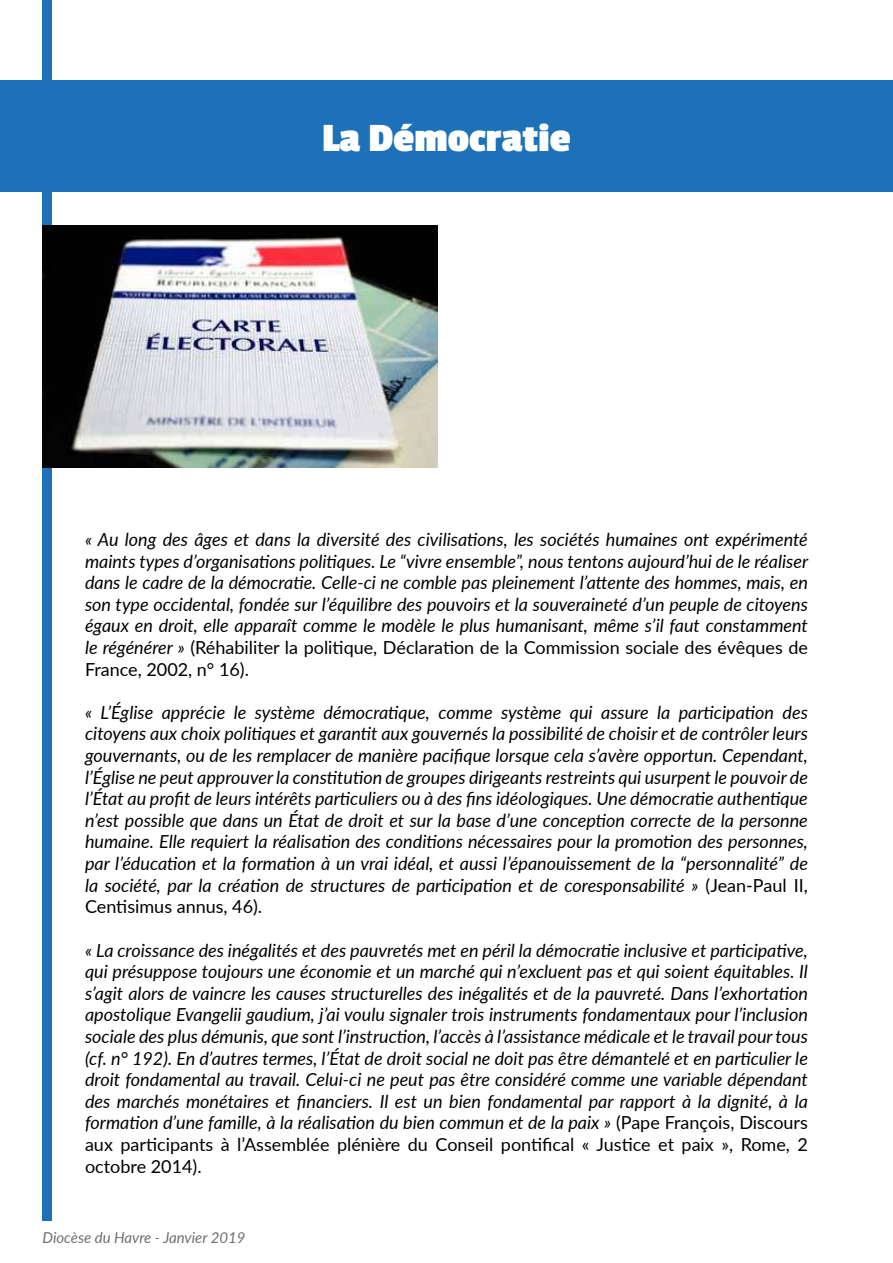
<style>
.page{position:relative;width:893px;height:1263px;background:#fff}
.page>*{position:absolute;margin:0;border:0;box-sizing:border-box;transform-origin:0 0}
.t1{font:700 42px "Passion One";color:#fff}
.t2{font:italic 18px/21.6px "Lato";color:#000;text-align:justify}
.t3{font:italic 15px "Lato";color:#706f6f}
.s1{font-style:normal}
</style>
<div class="page">
<div style="left:0;top:81px;width:893px;height:110px;background:#1d71b9"></div>
<div style="left:43px;top:0;width:8px;height:1220px;background:#1d71b9"></div>
<img style="left:43px;top:225px;width:395px;height:243px">
<h1 class="t1" style="left:322px;top:119px;width:250px">La Démocratie</h1>
<p class="t2" style="left:85px;top:528px;width:725px">« Au long des âges et dans la diversité des civilisaions, les sociétés humaines ont expérimenté maints types d’organisaions poliiques. Le “vivre ensemble”, nous tentons aujourd’hui de le réaliser dans le cadre de la démocraie. Celle-ci ne comble pas pleinement l’atente des hommes, mais, en son type occidental, fondée sur l’équilibre des pouvoirs et la souveraineté d’un peuple de citoyens égaux en droit, elle apparaît comme le modèle le plus humanisant, même s’il faut constamment le régénérer » <span class="s1">(Réhabiliter la poliique, Déclaraion de la Commission sociale des évêques de France, 2002, n° 16).</span></p>
<p class="t2" style="left:85px;top:701px;width:724px">« L’Église apprécie le système démocraique, comme système qui assure la paricipaion des citoyens aux choix poliiques et garanit aux gouvernés la possibilité de choisir et de contrôler leurs gouvernants, ou de les remplacer de manière paciique lorsque cela s’avère opportun. Cependant, l’Église ne peut approuver la consituion de groupes dirigeants restreints qui usurpent le pouvoir de l’État au proit de leurs intérêts pariculiers ou à des ins idéologiques. Une démocraie authenique n’est possible que dans un État de droit et sur la base d’une concepion correcte de la personne humaine. Elle requiert la réalisaion des condiions nécessaires pour la promoion des personnes, par l’éducaion et la formaion à un vrai idéal, et aussi l’épanouissement de la “personnalité” de la société, par la créaion de structures de paricipaion et de coresponsabilité » <span class="s1">(Jean-Paul II, Cenisimus annus, 46).</span></p>
<p class="t2" style="left:85px;top:938px;width:724px">« La croissance des inégalités et des pauvretés met en péril la démocraie inclusive et paricipaive, qui présuppose toujours une économie et un marché qui n’excluent pas et qui soient équitables. Il s’agit alors de vaincre les causes structurelles des inégalités et de la pauvreté. Dans l’exhortaion apostolique Evangelii gaudium, j’ai voulu signaler trois instruments fondamentaux pour l’inclusion sociale des plus démunis, que sont l’instrucion, l’accès à l’assistance médicale et le travail pour tous (cf. n° 192). En d’autres termes, l’État de droit social ne doit pas être démantelé et en pariculier le droit fondamental au travail. Celui-ci ne peut pas être considéré comme une variable dépendant des marchés monétaires et inanciers. Il est un bien fondamental par rapport à la dignité, à la formaion d’une famille, à la réalisaion du bien commun et de la paix » <span class="s1">(Pape François, Discours aux paricipants à l’Assemblée plénière du Conseil poniical « Jusice et paix », Rome, 2 octobre 2014).</span></p>
<p class="t3" style="left:43px;top:1232px;width:204px">Diocèse du Havre - Janvier 2019</p>
</div>
